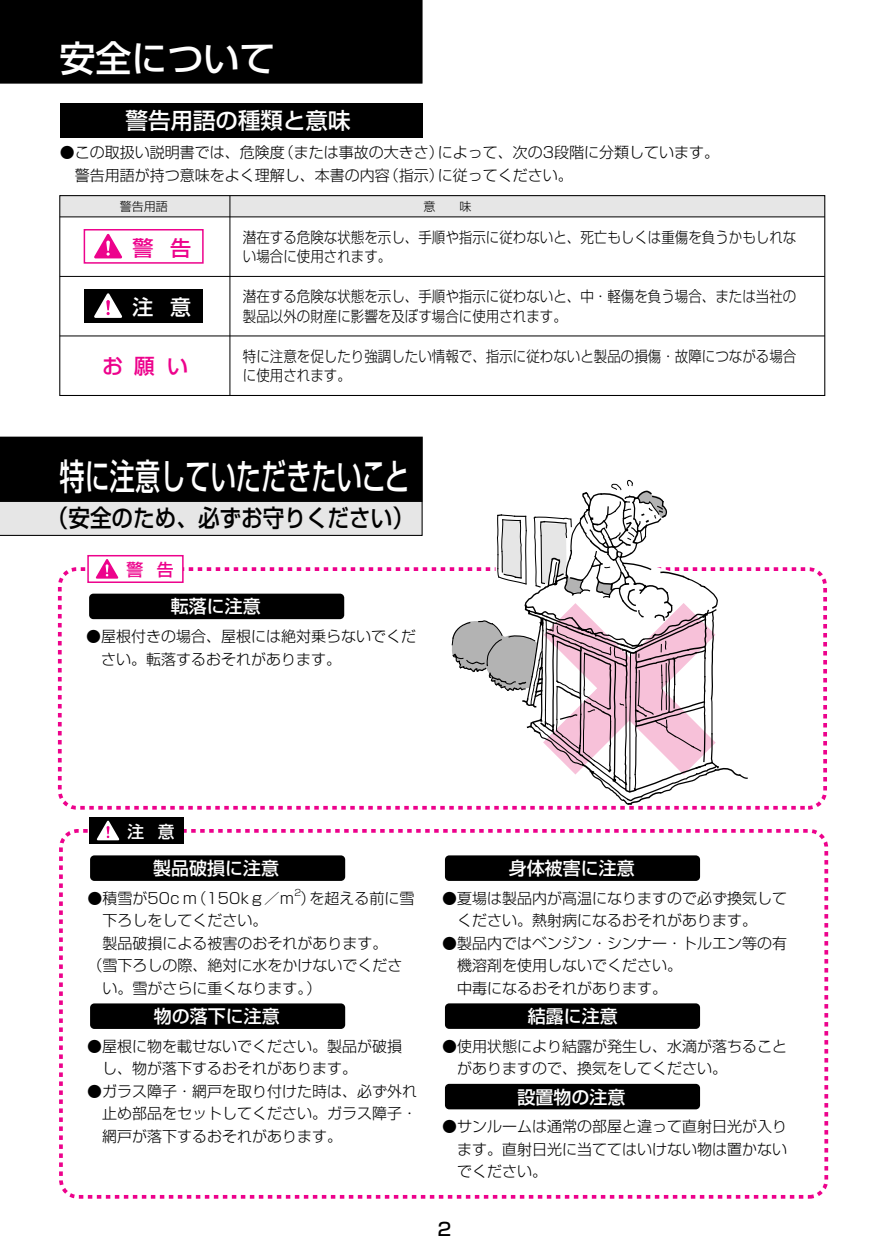
<style>
.page{position:relative;width:888px;height:1260px;background:#fff}
.page>*{position:absolute;margin:0;border:0;box-sizing:border-box;transform-origin:0 0}
.t1{font:500 36px "Shin Go";color:#fff;scale:.7 1}
.t2{font:500 36px "Shin Go";color:#fff}
.t3{font:500 24px "Shin Go";color:#000;scale:.9 1}
.t4{font:500 22.5px "Shin Go";color:#fff}
.t5{font:500 21px "Shin Go";color:#ed028c}
.t6{font:500 21px "Shin Go";color:#fff}
.t7{font:500 18px "Shin Go";color:#fff}
.t8{font:500 18px "Shin Go";color:#000}
.t9{font:500 16.8px "Shin Go";color:#ed028c}
.t10{font:500 16.8px "Shin Go";color:#fff}
.t11{font:300 15px/22.5px "Shin Go";color:#000}
.t12{font:300 15px/19.5px "Shin Go";color:#000;scale:.9 1}
.t13{font:300 12px "Shin Go";color:#000}
.t14{font:300 9px "Shin Go";color:#000}
</style>
<div class="page">
<div style="left:58px;top:567px;width:769px;height:243px;border:4px dashed #ed028c;border-radius:17px"></div>
<div style="left:88px;top:556px;width:95px;height:26px;background:#fff"></div>
<div style="left:60px;top:196px;width:765px;height:21px;background:#e6e6e6"></div>
<div style="left:0;top:0;width:422px;height:83px;background:#000"></div>
<hr style="left:230px;top:196px;width:1px;height:199px;background:#000">
<hr style="left:60px;top:217px;width:765px;height:1px;background:#000">
<hr style="left:60px;top:276px;width:765px;height:1px;background:#000">
<div style="left:60px;top:103px;width:363px;height:34px;background:#000"></div>
<div style="left:59px;top:195px;width:766px;height:201px;border:1px solid #000"></div>
<hr style="left:60px;top:336px;width:765px;height:1px;background:#000">
<div style="left:89px;top:594px;width:255px;height:25px;background:#000;border-radius:4px"></div>
<svg style="left:0;top:437px;width:423px;height:99px;background:#4c4c4c"></svg>
<div style="left:84px;top:289px;width:119px;height:33px;background:#000"></div>
<svg style="left:94px;top:293px;width:28px;height:25px"></svg>
<div style="left:84px;top:229px;width:120px;height:35px;border:2px solid #ed028c"></div>
<svg style="left:94px;top:234px;width:28px;height:24px"></svg>
<div style="left:87px;top:555px;width:97px;height:28px;border:2px solid #ed028c"></div>
<svg style="left:96px;top:559px;width:22px;height:20px"></svg>
<div style="left:445px;top:855px;width:255px;height:26px;background:#000;border-radius:4px"></div>
<div style="left:445px;top:1003px;width:255px;height:26px;background:#000;border-radius:4px"></div>
<div style="left:90px;top:855px;width:255px;height:26px;background:#000;border-radius:4px"></div>
<div style="left:90px;top:1003px;width:255px;height:26px;background:#000;border-radius:4px"></div>
<div style="left:59px;top:829px;width:769px;height:370px;border:4px dashed #ed028c;border-radius:17px"></div>
<div style="left:445px;top:1084px;width:255px;height:25px;background:#000;border-radius:4px"></div>
<div style="left:89px;top:817px;width:95px;height:27px;background:#000"></div>
<svg style="left:97px;top:821px;width:22px;height:19px"></svg>
<svg style="left:451px;top:480px;width:319px;height:326px"></svg>
<h1 class="t2" style="left:60px;top:35px;width:217px">安全について</h1>
<h3 class="t4" style="left:126px;top:106px;width:226px">警告用語の種類と意味</h3>
<p class="t11" style="left:75px;top:141px;width:646px;text-indent:-15px">●この取扱い説明書では、危険度（または事故の大きさ）によって、次の3段階に分類しています。警告用語が持つ意味をよく理解し、本書の内容（指示）に従ってください。</p>
<p class="t13" style="left:120px;top:199px;width:49px">警告用語</p>
<p class="t13" style="left:424px;top:199px;width:13px">意</p>
<p class="t13" style="left:460px;top:199px;width:13px">味</p>
<h3 class="t5" style="left:132px;top:234px;width:60px">警 告</h3>
<p class="t12" style="left:243px;top:227px;width:616px">潜在する危険な状態を示し、手順や指示に従わないと、死亡もしくは重傷を負うかもしれない場合に使用されます。</p>
<p class="t12" style="left:243px;top:286px;width:616px">潜在する危険な状態を示し、手順や指示に従わないと、中・軽傷を負う場合、または当社の製品以外の財産に影響を及ぼす場合に使用されます。</p>
<p class="t12" style="left:243px;top:346px;width:616px">特に注意を促したり強調したい情報で、指示に従わないと製品の損傷・故障につながる場合</p>
<h3 class="t6" style="left:132px;top:294px;width:60px">注 意</h3>
<h3 class="t5" style="left:102px;top:352px;width:88px">お願い</h3>
<p class="t12" style="left:243px;top:365px;width:121px">に使用されます。</p>
<h1 class="t1" style="left:60px;top:453px;width:502px">特に注意していただきたいこと</h1>
<h2 class="t3" style="left:47px;top:503px;width:409px">（安全のため、必ずお守りください）</h2>
<p class="t9" style="left:127px;top:559px;width:49px">警 告</p>
<p class="t7" style="left:171px;top:595px;width:91px">転落に注意</p>
<p class="t11" style="left:101px;top:625px;width:317px;text-indent:-15px">●屋根付きの場合、屋根には絶対乗らないでください。転落するおそれがあります。</p>
<p class="t10" style="left:128px;top:821px;width:49px">注 意</p>
<p class="t7" style="left:153px;top:857px;width:127px">製品破損に注意</p>
<p class="t7" style="left:509px;top:857px;width:127px">身体被害に注意</p>
<p class="t14" style="left:295px;top:887px;width:8px">2</p>
<p class="t11" style="left:88px;top:886px;width:328px">●積雪が50ｃｍ（150ｋｇ／ｍ）を超える前に雪</p>
<p class="t11" style="left:103px;top:909px;width:166px">下ろしをしてください。</p>
<p class="t11" style="left:103px;top:931px;width:286px">製品破損による被害のおそれがあります。</p>
<p class="t11" style="left:88px;top:954px;width:316px">（雪下ろしの際、絶対に水をかけないでくださ</p>
<p class="t11" style="left:103px;top:976px;width:220px">い。雪がさらに重くなります。）</p>
<p class="t11" style="left:457px;top:886px;width:332px;text-indent:-15px">●夏場は製品内が高温になりますので必ず換気してください。熱射病になるおそれがあります。</p>
<p class="t11" style="left:457px;top:931px;width:332px;text-indent:-15px">●製品内ではベンジン・シンナー・トルエン等の有機溶剤を使用しないでください。<br>中毒になるおそれがあります。</p>
<p class="t7" style="left:154px;top:1005px;width:127px">物の落下に注意</p>
<p class="t7" style="left:528px;top:1005px;width:91px">結露に注意</p>
<p class="t11" style="left:102px;top:1034px;width:302px;text-indent:-15px">●屋根に物を載せないでください。製品が破損し、物が落下するおそれがあります。</p>
<p class="t11" style="left:102px;top:1079px;width:317px;text-align:justify;text-indent:-15px">●ガラス障子・網戸を取り付けた時は、必ず外れ止め部品をセットしてください。ガラス障子・網戸が落下するおそれがあります。</p>
<p class="t11" style="left:457px;top:1034px;width:332px;text-indent:-15px">●使用状態により結露が発生し、水滴が落ちることがありますので、換気をしてください。</p>
<p class="t7" style="left:518px;top:1085px;width:109px">設置物の注意</p>
<p class="t11" style="left:457px;top:1115px;width:332px;text-align:justify;text-indent:-15px">●サンルームは通常の部屋と違って直射日光が入ります。直射日光に当ててはいけない物は置かないでください。</p>
<p class="t8" style="left:438px;top:1218px;width:15px">2</p>
</div>
